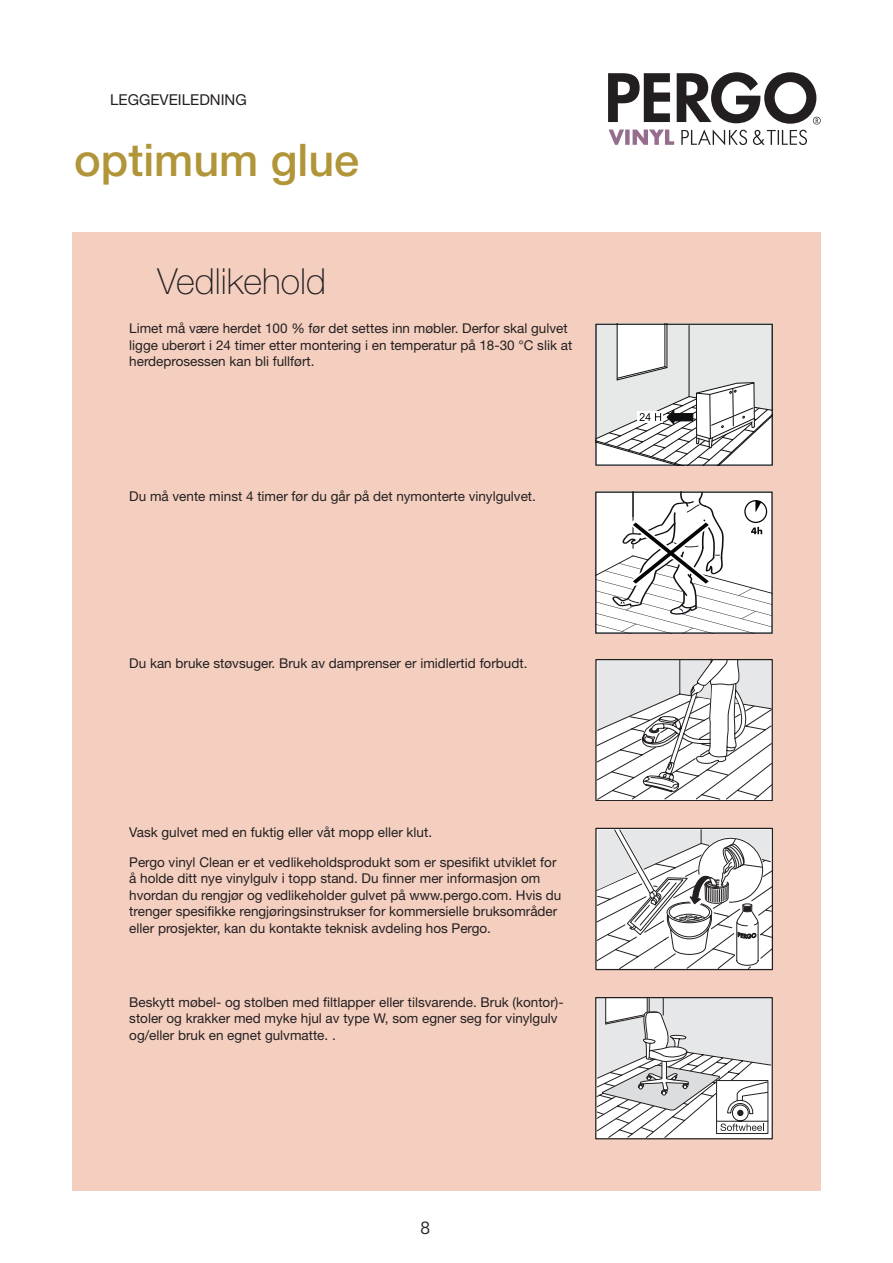
<style>
.page{position:relative;width:893px;height:1263px;background:#fff}
.page>*{position:absolute;margin:0;border:0;box-sizing:border-box;transform-origin:0 0}
.t1{font:500 45px "Helvetica Neue LT Pro";color:#b19539}
.t2{font:100 36px "Helvetica Neue LT Pro";color:#231f20}
.t3{font:18px "Gibson";color:#231f20}
.t4{font:15px "Helvetica Neue LT Pro";color:#231f20}
.t5{font:13.5px/16.5px "Helvetica Neue LT Pro";color:#231f20}
</style>
<div class="page">
<div style="left:72px;top:232px;width:749px;height:959px;background:#f4cfc0"></div>
<svg style="left:597px;top:661px;width:174px;height:138px;background:#e1e0e1"></svg>
<div style="left:595px;top:659px;width:178px;height:142px;border:1px solid #231f20"></div>
<svg style="left:595px;top:491px;width:178px;height:142px;background:#e0e0e1"></svg>
<svg style="left:595px;top:324px;width:178px;height:142px;background:#d8dada"></svg>
<svg style="left:597px;top:830px;width:174px;height:138px;background:#ddd"></svg>
<div style="left:595px;top:828px;width:178px;height:142px;border:1px solid #231f20"></div>
<svg style="left:597px;top:999px;width:174px;height:138px;background:#ddddde"></svg>
<div style="left:595px;top:997px;width:178px;height:142px;border:1px solid #231f20"></div>
<svg style="left:608px;top:72px;width:213px;height:73px"></svg>
<p class="t4" style="left:110px;top:90px;width:138px">LEGGEVEILEDNING</p>
<h1 class="t1" style="left:74px;top:133px;width:287px">optimum glue</h1>
<h2 class="t2" style="left:157px;top:260px;width:170px">Vedlikehold</h2>
<p class="t5" style="left:129px;top:320px;width:445px">Limet må være herdet 100 % før det settes inn møbler. Derfor skal gulvet ligge uberørt i 24 timer etter montering i en temperatur på 18-30 °C slik at herdeprosessen kan bli fullført.</p>
<p class="t5" style="left:129px;top:488px;width:408px">Du må vente minst 4 timer før du går på det nymonterte vinylgulvet.</p>
<p class="t5" style="left:129px;top:655px;width:400px">Du kan bruke støvsuger. Bruk av damprenser er imidlertid forbudt.</p>
<p class="t5" style="left:129px;top:818px;width:429px;line-height:29.2px">Vask gulvet med en fuktig eller våt mopp eller klut.<br>Pergo vinyl Clean er et vedlikeholdsprodukt som er spesifikt utviklet for</p>
<p class="t5" style="left:129px;top:870px;width:434px">å holde ditt nye vinylgulv i topp stand. Du finner mer informasjon om hvordan du rengjør og vedlikeholder gulvet på www.pergo.com. Hvis du trenger spesifikke rengjøringsinstrukser for kommersielle bruksområder eller prosjekter, kan du kontakte teknisk avdeling hos Pergo.</p>
<p class="t5" style="left:129px;top:993px;width:436px">Beskytt møbel- og stolben med filtlapper eller tilsvarende. Bruk (kontor)- stoler og krakker med myke hjul av type W, som egner seg for vinylgulv og/eller bruk en egnet gulvmatte. .</p>
<h3 class="t3" style="left:420px;top:1217px;width:12px">8</h3>
</div>
